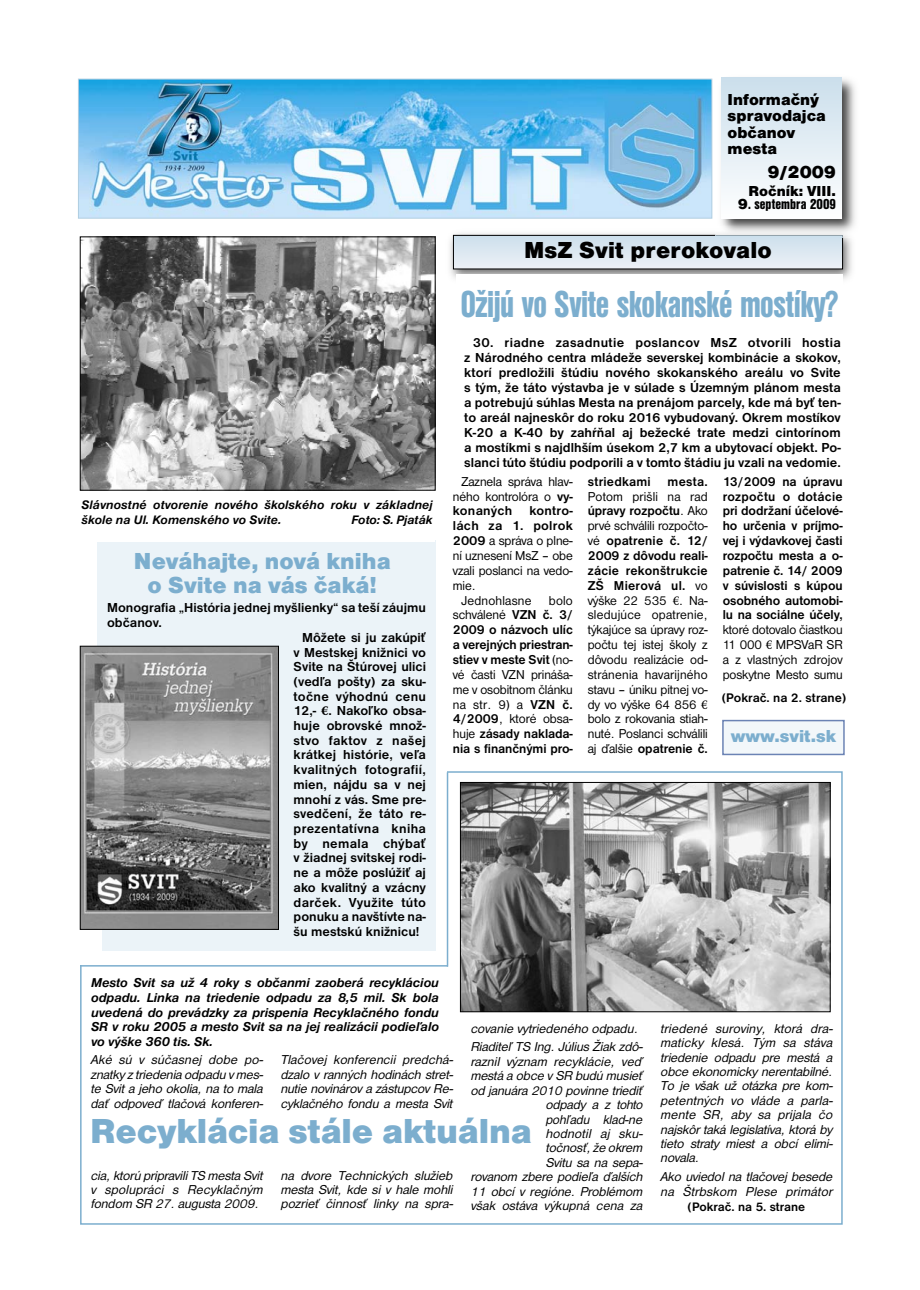
<style>
.page{position:relative;width:920px;height:1290px;background:#fff}
.page>*{position:absolute;margin:0;border:0;box-sizing:border-box;transform-origin:0 0}
.t1{font:39px "Nimbus San DCE Bla Con";letter-spacing:-.015em;color:#7caece;scale:.9 1}
.t2{font:900 36px "Nimbus San DCE";letter-spacing:-.005em;color:#7caece}
.t3{font:900 24px/24px "Nimbus San DCE";color:#7caece;text-align:center}
.t4{font:900 24px "Nimbus San DCE";letter-spacing:.005em;color:#000}
.t5{font:900 18px "Nimbus San DCE";color:#7caece}
.t6{font:900 18px "Nimbus San DCE";color:#000}
.t7{font:900 16.5px/16.5px "Nimbus San DCE";color:#000}
.t8{font:15px "Nimbus San DCE Bla Con";color:#000}
.t9{font:900 15px "Nimbus San DCE";color:#000}
.t10{font:700 13.5px/15px "Nimbus San DCE";color:#000;text-align:justify}
.t11{font:700 13.5px "Nimbus San DCE";letter-spacing:.025em;color:#000}
.t12{font:700 13.5px "Nimbus San DCE";letter-spacing:.02em;color:#000}
.t13{font:italic 13.35px/14.4px "Nimbus San DCE";letter-spacing:-.005em;color:#000}
.t14{font:13.35px/14.9px "Nimbus San DCE";letter-spacing:-.005em;color:#000;text-align:justify}
.t15{font:700 13.35px/14.9px "Nimbus San DCE";letter-spacing:-.005em;color:#000;text-align:justify}
.t16{font:italic 700 13.35px/14.7px "Nimbus San DCE";letter-spacing:-.005em;color:#000;text-align:justify}
.t17{font:700 13.35px "Nimbus San DCE";letter-spacing:.02em;color:#000}
.t18{font:13.35px "Nimbus San DCE";letter-spacing:.015em;color:#000}
.t19{font:700 12.9px "Nimbus San DCE";color:#000}
.t20{font:italic 700 12.75px/15px "Nimbus San DCE";color:#000}
.t21{font:700 12.75px "Nimbus San DCE";color:#000}
.s1{font-family:"Nimbus San DCE";font-weight:900}
.s2{font-family:"Warnock Pro"}
.s3{font-weight:700}
.s4{font-weight:400}
</style>
<div class="page">
<img style="left:450px;top:233px;width:402px;height:47px">
<svg style="left:455px;top:237px;width:386px;height:30px;background:#dce8f1"></svg>
<div style="left:453px;top:235px;width:390px;height:34px;border:1px solid #000"></div>
<div style="left:456px;top:275px;width:387px;height:52px;background:#fff"></div>
<img style="left:80px;top:81px;width:630px;height:135px">
<div style="left:78px;top:79px;width:634px;height:139px;border:1px solid #b0cee1"></div>
<img style="left:715px;top:77px;width:140px;height:161px">
<img style="left:715px;top:235px;width:128px;height:3px">
<div style="left:722px;top:78px;width:120px;height:140px;background:linear-gradient(to bottom,#cbdfec,#fdfefe)"></div>
<div style="left:724px;top:721px;width:119px;height:33px;background:#f2f7fa"></div>
<div style="left:722px;top:720px;width:123px;height:35px;border:2px solid #6b83b4"></div>
<img style="left:82px;top:239px;width:351px;height:249px">
<div style="left:80px;top:237px;width:355px;height:253px;border:1px solid #000"></div>
<img style="left:462px;top:784px;width:366px;height:226px">
<div style="left:460px;top:782px;width:370px;height:230px;border:1px solid #000"></div>
<div style="left:97px;top:541px;width:339px;height:410px;background:#ebf3f8"></div>
<hr style="left:447px;top:772px;width:1px;height:195px;background:#7caece">
<div style="left:72px;top:768px;width:30px;height:197px;background:#fff"></div>
<img style="left:82px;top:648px;width:195px;height:279px">
<div style="left:80px;top:646px;width:199px;height:283px;border:1px solid #000"></div>
<hr style="left:80px;top:965px;width:368px;height:1px;background:#7caece">
<p class="t7" style="left:728px;top:91px;width:100px">Informačný spravodajca občanov mesta</p>
<h3 class="t6" style="left:768px;top:161px;width:70px">9/2009</h3>
<p class="t9" style="left:748px;top:182px;width:89px">Ročník: VIII.</p>
<p class="t8" style="left:738px;top:195px;width:100px"><span class="s1">9</span>. septembra 2009</p>
<h3 class="t4" style="left:524px;top:235px;width:249px">MsZ Svit prerokovalo</h3>
<h1 class="t1" style="left:460px;top:281px;width:422px">Ožijú vo Svite skokanské mostíky?</h1>
<p class="t20" style="left:82px;top:497px;width:353px">Slávnostné otvorenie nového školského roku v základnej škole na Ul. Komenského vo Svite.</p>
<p class="t20" style="left:352px;top:512px;width:83px">Foto: S. Pjaták</p>
<h3 class="t3" style="left:134px;top:549px;width:258px">Neváhajte, nová kniha o Svite na vás čaká!</h3>
<p class="t10" style="left:107px;top:600px;width:320px">Monografia „História jednej myšlienky“ sa teší záujmu</p>
<p class="t10" style="left:107px;top:615px;width:56px">občanov.</p>
<p class="t10" style="left:302px;top:630px;width:125px">Môžete si ju zakúpiť</p>
<p class="t10" style="left:294px;top:644px;width:134px">v Mestskej knižnici vo</p>
<p class="t10" style="left:294px;top:659px;width:134px">Svite na Štúrovej ulici</p>
<p class="t10" style="left:294px;top:674px;width:134px">(vedľa pošty) za sku-</p>
<p class="t12" style="left:294px;top:688px;width:134px">točne výhodnú cenu</p>
<p class="t10" style="left:294px;top:703px;width:134px">12,- <span class="s2">€</span>. Nakoľko obsa-</p>
<p class="t10" style="left:294px;top:718px;width:134px">huje obrovské množ-</p>
<p class="t11" style="left:294px;top:732px;width:134px">stvo faktov z našej</p>
<p class="t10" style="left:294px;top:747px;width:134px">krátkej histórie, veľa</p>
<p class="t11" style="left:294px;top:762px;width:134px">kvalitných fotografií,</p>
<p class="t10" style="left:294px;top:777px;width:134px">mien, nájdu sa v nej</p>
<p class="t10" style="left:294px;top:791px;width:134px">mnohí z vás. Sme pre-</p>
<p class="t10" style="left:294px;top:806px;width:134px">svedčení, že táto re-</p>
<p class="t11" style="left:294px;top:820px;width:134px">prezentatívna kniha</p>
<p class="t11" style="left:294px;top:835px;width:134px">by nemala chýbať</p>
<p class="t10" style="left:294px;top:850px;width:134px">v žiadnej svitskej rodi-</p>
<p class="t10" style="left:294px;top:865px;width:134px">ne a môže poslúžiť aj</p>
<p class="t10" style="left:294px;top:880px;width:134px">ako kvalitný a vzácny</p>
<p class="t11" style="left:294px;top:894px;width:134px">darček. Využite túto</p>
<p class="t10" style="left:294px;top:909px;width:134px">ponuku a navštívte na-</p>
<p class="t10" style="left:294px;top:924px;width:127px">šu mestskú knižnicu!</p>
<p class="t10" style="left:464px;top:335px;width:378px;text-indent:9px">30. riadne zasadnutie poslancov MsZ otvorili hostia z Národného centra mládeže severskej kombinácie a skokov, ktorí predložili štúdiu nového skokanského areálu vo Svite s tým, že táto výstavba je v súlade s Územným plánom mesta a potrebujú súhlas Mesta na prenájom parcely, kde má byť ten&shy;to areál najneskôr do roku 2016 vybudovaný. Okrem mostíkov K-20 a K-40 by zahŕňal aj bežecké trate medzi cintorínom a mostíkmi s najdlhším úsekom 2,7 km a ubytovací objekt. Po&shy;slanci túto štúdiu podporili a v tomto štádiu ju vzali na vedomie.</p>
<p class="t14" style="left:453px;top:474px;width:122px;text-indent:9px">Zaznela správa hlav&shy;ného kontrolóra o <span class="s3">vy&shy;konaných</span></p>
<p class="t15" style="left:529px;top:503px;width:45px">kontro-</p>
<p class="t17" style="left:453px;top:518px;width:122px">lách za 1. polrok</p>
<p class="t14" style="left:453px;top:533px;width:122px"><span class="s3">2009</span> a správa o plne-</p>
<p class="t14" style="left:453px;top:548px;width:122px">ní uznesení MsZ – obe</p>
<p class="t14" style="left:453px;top:563px;width:122px">vzali poslanci na vedo-</p>
<p class="t14" style="left:453px;top:578px;width:24px">mie.</p>
<p class="t18" style="left:461px;top:592px;width:72px">Jednohlasne</p>
<p class="t15" style="left:453px;top:592px;width:122px;text-indent:96px"><span class="s4">bolo schválené</span> VZN č. 3/ 2009 o názvoch ulíc a verejných priestran&shy;stiev v meste Svit <span class="s4">(no&shy;vé časti VZN prináša&shy;me v osobitnom článku na str. 9) a</span> VZN č.<br>4/2009<span class="s4">, ktoré obsa&shy;huje</span> zásady naklada&shy;nia s finančnými pro-</p>
<p class="t17" style="left:588px;top:473px;width:65px">striedkami</p>
<p class="t15" style="left:668px;top:474px;width:42px">mesta.</p>
<p class="t14" style="left:588px;top:488px;width:122px">Potom prišli na rad <span class="s3">úpravy rozpočtu</span>. Ako prvé schválili rozpočto&shy;vé <span class="s3">opatrenie č. 12/ 2009 z dôvodu reali&shy;zácie rekonštrukcie ZŠ Mierová ul.</span> vo výške 22 535 <span class="s2">€</span>. Na&shy;sledujúce opatrenie, týkajúce sa úpravy roz&shy;počtu tej istej školy z dôvodu realizácie od&shy;stránenia havarijného stavu – úniku pitnej vo&shy;dy vo výške 64 856 <span class="s2">€ </span>bolo z rokovania stiah&shy;nuté. Poslanci schválili aj ďalšie <span class="s3">opatrenie č.</span></p>
<p class="t15" style="left:723px;top:474px;width:122px">13/2009 na úpravu rozpočtu o dotácie pri dodržaní účelové&shy;ho určenia v príjmo&shy;vej i výdavkovej časti rozpočtu mesta a o&shy;patrenie č. 14/ 2009 v súvislosti s kúpou osobného automobi&shy;lu na sociálne účely,</p>
<p class="t14" style="left:723px;top:622px;width:122px">ktoré dotovalo čiastkou 11 000 <span class="s2">€</span> MPSVaR SR a z vlastných zdrojov poskytne Mesto sumu</p>
<p class="t19" style="left:722px;top:690px;width:126px">(Pokrač. na 2. strane)</p>
<h3 class="t5" style="left:731px;top:725px;width:107px">www.svit.sk</h3>
<p class="t16" style="left:91px;top:975px;width:349px">Mesto Svit sa už 4 roky s občanmi zaoberá recykláciou odpadu. Linka na triedenie odpadu za 8,5 mil. Sk bola uvedená do prevádzky za prispenia Recyklačného fondu SR v roku 2005 a mesto Svit sa na jej realizácii podieľalo vo výške 360 tis. Sk.</p>
<p class="t13" style="left:470px;top:1019px;width:175px;line-height:18.6px">covanie vytriedeného odpadu.<br>Riaditeľ TS Ing. Július Žiak zdô-</p>
<p class="t13" style="left:470px;top:1054px;width:175px;text-align:right">raznil význam recyklácie, veď mestá a obce v SR budú musieť od januára 2010 povinne triediť odpady a z tohto<br>pohľadu klad-ne<br>hodnotil aj sku-<br>točnosť, že okrem<br>Svitu sa na sepa-<br>rovanom zbere podieľa ďalších<br>11 obcí v regióne. Problémom však ostáva výkupná cena za</p>
<p class="t13" style="left:91px;top:1052px;width:175px;text-align:justify">Aké sú v súčasnej dobe po&shy;znatky z triedenia odpadu v mes&shy;te Svit a jeho okolia, na to mala dať odpoveď tlačová konferen-</p>
<p class="t13" style="left:280px;top:1052px;width:175px;text-align:justify">Tlačovej konferencii predchá&shy;dzalo v ranných hodinách stret&shy;nutie novinárov a zástupcov Re&shy;cyklačného fondu a mesta Svit</p>
<h2 class="t2" style="left:90px;top:1110px;width:443px">Recyklácia stále aktuálna</h2>
<p class="t13" style="left:91px;top:1168px;width:175px">cia, ktorú pripravili TS mesta Svit v spolupráci s Recyklačným fondom SR 27. augusta 2009.</p>
<p class="t13" style="left:280px;top:1168px;width:175px;text-align:justify">na dvore Technických služieb mesta Svit, kde si v hale mohli pozrieť činnosť linky na spra-</p>
<p class="t13" style="left:660px;top:1021px;width:175px">triedené suroviny, ktorá dra&shy;maticky klesá. Tým sa stáva triedenie odpadu pre mestá a obce ekonomicky nerentabilné.<br>To je však už otázka pre kom&shy;petentných vo vláde a parla&shy;mente SR, aby sa prijala čo najskôr taká legislatíva, ktorá by tieto straty miest a obcí elimi&shy;novala.</p>
<p class="t13" style="left:660px;top:1169px;width:175px">Ako uviedol na tlačovej besede na Štrbskom Plese primátor</p>
<p class="t21" style="left:688px;top:1199px;width:119px">(Pokrač. na 5. strane</p>
</div>
